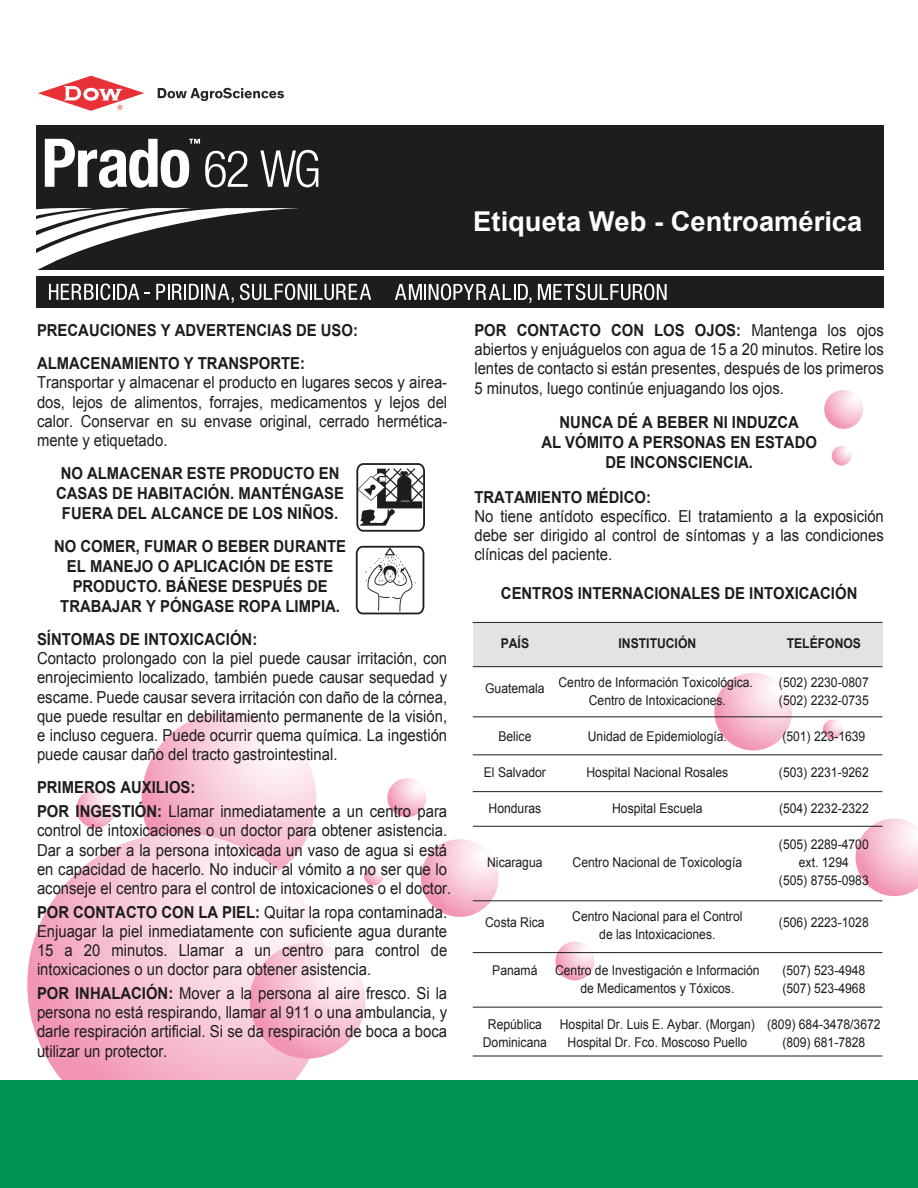
<style>
.page{position:relative;width:918px;height:1188px;background:#fff}
.page>*{position:absolute;margin:0;border:0;box-sizing:border-box;transform-origin:0 0}
.t1{font:700 27.3px "Arial";color:#fff}
.t2{font:16.5px/19.2px "Arial";color:#1d1d1b;text-align:justify;scale:.9 1}
.t3{font:700 16.5px/19.8px "Arial";color:#1d1d1b;text-align:center;scale:.9 1}
.t4{font:13.5px/18px "Arial";color:#1d1d1b;text-align:center;scale:.9 1}
.t5{font:700 13.5px "Arial";color:#1d1d1b;scale:.9 1}
.s1{font-weight:700}
</style>
<div class="page">
<svg style="left:142px;top:712px;width:174px;height:174px;background:#f8cbda"></svg>
<svg style="left:27px;top:833px;width:303px;height:302px;background:#f6c6d6"></svg>
<svg style="left:250px;top:943px;width:115px;height:116px;background:#f7c3d4"></svg>
<svg style="left:421px;top:839px;width:78px;height:78px;background:#f6c4d5"></svg>
<svg style="left:714px;top:673px;width:78px;height:78px;background:#f4c2d3"></svg>
<svg style="left:856px;top:818px;width:62px;height:78px"></svg>
<svg style="left:387px;top:778px;width:39px;height:39px"></svg>
<svg style="left:556px;top:942px;width:38px;height:38px"></svg>
<svg style="left:76px;top:789px;width:39px;height:39px"></svg>
<svg style="left:824px;top:390px;width:39px;height:39px"></svg>
<svg style="left:832px;top:446px;width:19px;height:19px"></svg>
<svg style="left:823px;top:720px;width:19px;height:19px"></svg>
<svg style="left:364px;top:866px;width:19px;height:20px"></svg>
<div style="left:473px;top:622px;width:409px;height:45px;background:#e3e3e3"></div>
<hr style="left:473px;top:622px;width:409px;height:1px;background:#1d1d1b">
<hr style="left:473px;top:666px;width:409px;height:1px;background:#1d1d1b">
<hr style="left:473px;top:717px;width:409px;height:1px;background:#1d1d1b">
<hr style="left:473px;top:755px;width:409px;height:1px;background:#1d1d1b">
<hr style="left:473px;top:791px;width:409px;height:1px;background:#1d1d1b">
<hr style="left:473px;top:826px;width:409px;height:1px;background:#1d1d1b">
<hr style="left:473px;top:901px;width:409px;height:1px;background:#1d1d1b">
<hr style="left:473px;top:952px;width:409px;height:1px;background:#1d1d1b">
<hr style="left:473px;top:1007px;width:409px;height:1px;background:#1d1d1b">
<hr style="left:473px;top:1056px;width:409px;height:1px;background:#1d1d1b">
<svg style="left:356px;top:463px;width:69px;height:69px"></svg>
<svg style="left:356px;top:546px;width:68px;height:68px"></svg>
<div style="left:0;top:1081px;width:918px;height:107px;background:#009453"></div>
<div style="left:37px;top:125px;width:847px;height:182px;background:#1d1d1b"></div>
<div style="left:36px;top:270px;width:852px;height:6px;background:#fff"></div>
<svg style="left:158px;top:88px;width:126px;height:13px"></svg>
<svg style="left:38px;top:76px;width:106px;height:35px"></svg>
<svg style="left:45px;top:139px;width:203px;height:49px"></svg>
<svg style="left:260px;top:150px;width:58px;height:37px"></svg>
<svg style="left:36px;top:208px;width:335px;height:95px"></svg>
<svg style="left:395px;top:284px;width:136px;height:19px"></svg>
<svg style="left:538px;top:284px;width:129px;height:16px"></svg>
<h1 class="t1" style="left:473px;top:203px;width:391px">Etiqueta Web - Centroamérica</h1>
<p class="t3" style="left:37px;top:314px;width:358px;line-height:33.3px;text-align:left">PRECAUCIONES Y ADVERTENCIAS DE USO:<br>ALMACENAMIENTO Y TRANSPORTE:</p>
<p class="t2" style="left:37px;top:373px;width:457px">Transportar y almacenar el producto en lugares secos y airea&shy;dos, lejos de alimentos, forrajes, medicamentos y lejos del calor. Conservar en su envase original, cerrado hermética&shy;mente y etiquetado.</p>
<p class="t3" style="left:56px;top:464px;width:321px">NO ALMACENAR ESTE PRODUCTO EN<br>CASAS DE HABITACIÓN. MANTÉNGASE<br>FUERA DEL ALCANCE DE LOS NIÑOS.</p>
<p class="t3" style="left:54px;top:537px;width:326px">NO COMER, FUMAR O BEBER DURANTE<br>EL MANEJO O APLICACIÓN DE ESTE<br>PRODUCTO. BÁÑESE DESPUÉS DE<br>TRABAJAR Y PÓNGASE ROPA LIMPIA.</p>
<p class="t3" style="left:37px;top:630px;width:246px">SÍNTOMAS DE INTOXICACIÓN:</p>
<p class="t2" style="left:37px;top:649px;width:457px">Contacto prolongado con la piel puede causar irritación, con enrojecimiento localizado, también puede causar sequedad y escame. Puede causar severa irritación con daño de la córnea, que puede resultar en debilitamiento permanente de la visión, e incluso ceguera. Puede ocurrir quema química. La ingestión puede causar daño del tracto gastrointestinal.</p>
<p class="t2" style="left:37px;top:776px;width:457px;line-height:23.7px"><span class="s1">PRIMEROS AUXILIOS:<br>POR INGESTIÓN:</span> Llamar inmediatamente a un centro para</p>
<p class="t2" style="left:37px;top:821px;width:462px;text-align:left">control de intoxicaciones o un doctor para obtener asistencia.<br>Dar a sorber a la persona intoxicada un vaso de agua si está en capacidad de hacerlo. No inducir al vómito a no ser que lo aconseje el centro para el control de intoxicaciones o el doctor.</p>
<p class="t2" style="left:37px;top:902px;width:457px"><span class="s1">POR CONTACTO CON LA PIEL:</span> Quitar la ropa contaminada.<br>Enjuagar la piel inmediatamente con suficiente agua durante 15 a 20 minutos. Llamar a un centro para control de intoxicaciones o un doctor para obtener asistencia.</p>
<p class="t2" style="left:37px;top:984px;width:457px"><span class="s1">POR INHALACIÓN:</span> Mover a la persona al aire fresco. Si la persona no está respirando, llamar al 911 o una ambulancia, y darle respiración artificial. Si se da respiración de boca a boca utilizar un protector.</p>
<p class="t2" style="left:474px;top:321px;width:457px"><span class="s1">POR CONTACTO CON LOS OJOS:</span> Mantenga los ojos abiertos y enjuáguelos con agua de 15 a 20 minutos. Retire los lentes de contacto si están presentes, después de los primeros 5 minutos, luego continúe enjuagando los ojos.</p>
<p class="t3" style="left:541px;top:413px;width:308px">NUNCA DÉ A BEBER NI INDUZCA<br>AL VÓMITO A PERSONAS EN ESTADO<br>DE INCONSCIENCIA.</p>
<p class="t3" style="left:474px;top:488px;width:198px">TRATAMIENTO MÉDICO:</p>
<p class="t2" style="left:474px;top:507px;width:457px">No tiene antídoto específico. El tratamiento a la exposición debe ser dirigido al control de síntomas y a las condiciones clínicas del paciente.</p>
<p class="t3" style="left:501px;top:584px;width:398px">CENTROS INTERNACIONALES DE INTOXICACIÓN</p>
<p class="t5" style="left:501px;top:634px;width:33px">PAÍS</p>
<p class="t5" style="left:619px;top:634px;width:88px">INSTITUCIÓN</p>
<p class="t5" style="left:787px;top:634px;width:84px">TELÉFONOS</p>
<p class="t4" style="left:485px;top:673px;width:299px">Guatemala Centro de Información Toxicológica.</p>
<p class="t4" style="left:779px;top:673px;width:101px">(502) 2230-0807</p>
<p class="t4" style="left:589px;top:691px;width:154px">Centro de Intoxicaciones.</p>
<p class="t4" style="left:779px;top:691px;width:101px">(502) 2232-0735</p>
<p class="t4" style="left:498px;top:727px;width:38px">Belice</p>
<p class="t4" style="left:588px;top:727px;width:156px">Unidad de Epidemiología.</p>
<p class="t4" style="left:782px;top:727px;width:94px">(501) 223-1639</p>
<p class="t4" style="left:484px;top:763px;width:71px">El Salvador</p>
<p class="t4" style="left:587px;top:763px;width:159px">Hospital Nacional Rosales</p>
<p class="t4" style="left:779px;top:763px;width:101px">(503) 2231-9262</p>
<p class="t4" style="left:489px;top:799px;width:60px">Honduras</p>
<p class="t4" style="left:612px;top:799px;width:102px">Hospital Escuela</p>
<p class="t4" style="left:779px;top:799px;width:101px">(504) 2232-2322</p>
<p class="t4" style="left:779px;top:835px;width:101px">(505) 2289-4700</p>
<p class="t4" style="left:487px;top:853px;width:63px">Nicaragua</p>
<p class="t4" style="left:573px;top:853px;width:190px">Centro Nacional de Toxicología</p>
<p class="t4" style="left:779px;top:853px;width:101px">ext. 1294<br>(505) 8755-0983</p>
<p class="t4" style="left:485px;top:913px;width:68px">Costa Rica</p>
<p class="t4" style="left:572px;top:907px;width:191px">Centro Nacional para el Control</p>
<p class="t4" style="left:779px;top:913px;width:101px">(506) 2223-1028</p>
<p class="t4" style="left:599px;top:925px;width:131px">de las Intoxicaciones.</p>
<p class="t4" style="left:492px;top:961px;width:52px">Panamá</p>
<p class="t4" style="left:555px;top:961px;width:229px">Centro de Investigación e Información</p>
<p class="t4" style="left:782px;top:961px;width:94px">(507) 523-4948</p>
<p class="t4" style="left:580px;top:979px;width:173px">de Medicamentos y Tóxicos.</p>
<p class="t4" style="left:782px;top:979px;width:94px">(507) 523-4968</p>
<p class="t4" style="left:488px;top:1015px;width:62px">República</p>
<p class="t4" style="left:560px;top:1015px;width:358px">Hospital Dr. Luis E. Aybar. (Morgan) (809) 684-3478/3672</p>
<p class="t4" style="left:483px;top:1033px;width:73px">Dominicana</p>
<p class="t4" style="left:568px;top:1033px;width:201px">Hospital Dr. Fco. Moscoso Puello</p>
<p class="t4" style="left:782px;top:1033px;width:94px">(809) 681-7828</p>
</div>
